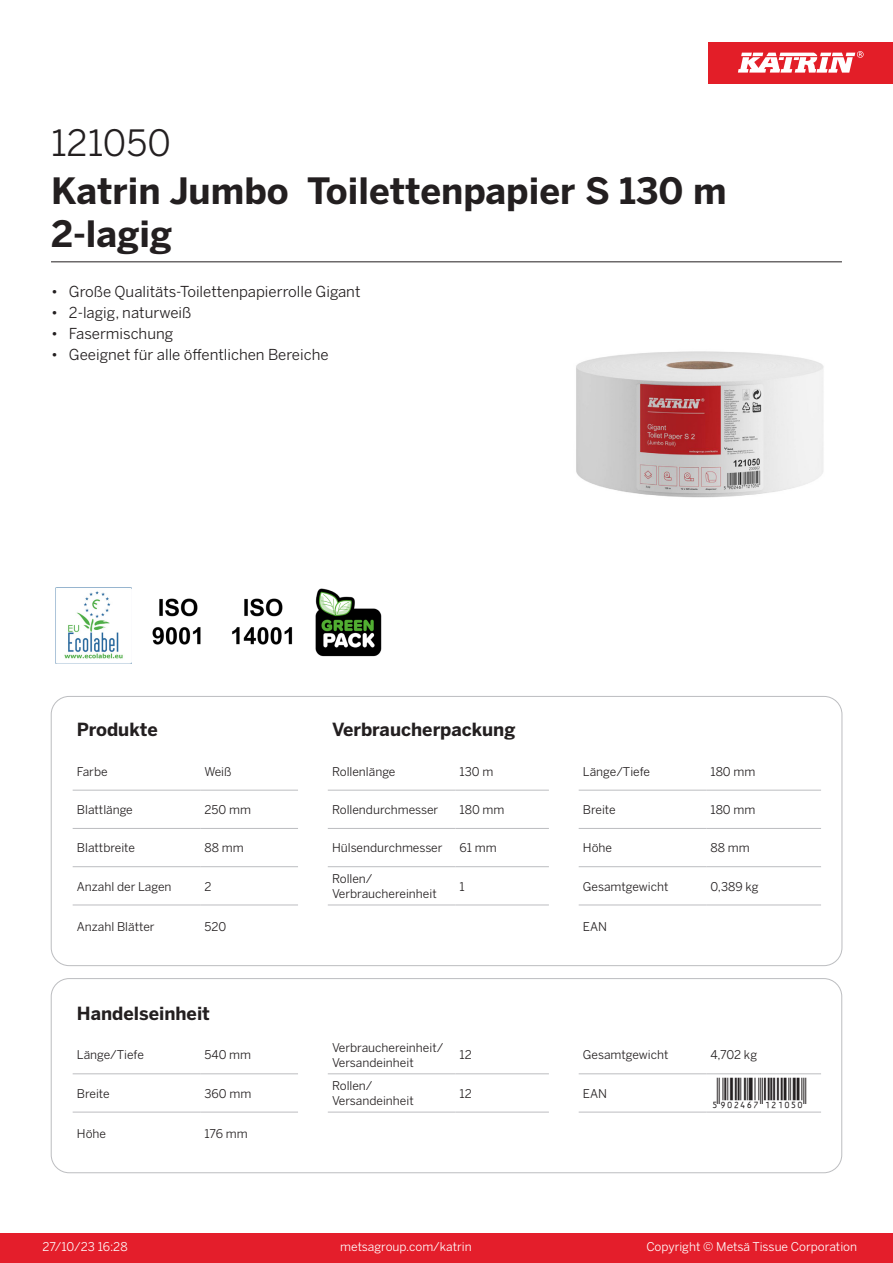
<style>
.page{position:relative;width:893px;height:1263px;background:#fff}
.page>*{position:absolute;margin:0;border:0;box-sizing:border-box;transform-origin:0 0}
.Product_Name{font:700 36px/43.2px "Benton Sans";color:#231f20}
.External_material_co{font:36px "Benton Sans";color:#231f20}
.T_EAN{font:30px "Viisas EAN Matala";color:#231f20}
.T_TableHeader{font:700 18px "Benton Sans";color:#231f20}
.MarketingBullets{font:15px "Benton Sans";color:#231f20}
.T_TableBody{font:12px/14.4px "Benton Sans";color:#231f20}
.t1{font:12px "Benton Sans";color:#fff}
</style>
<div class="page">
<div style="left:0;top:1233px;width:893px;height:30px;background:#e41e2b"></div>
<div style="left:708px;top:43px;width:185px;height:41px;background:#e31e28"></div>
<svg style="left:738px;top:51px;width:126px;height:22px"></svg>
<hr style="left:73px;top:790px;width:127px;height:1px;background:#bcbdc0">
<hr style="left:200px;top:790px;width:98px;height:1px;background:#bcbdc0">
<hr style="left:328px;top:790px;width:127px;height:1px;background:#bcbdc0">
<hr style="left:455px;top:790px;width:94px;height:1px;background:#bcbdc0">
<hr style="left:579px;top:790px;width:127px;height:1px;background:#bcbdc0">
<hr style="left:706px;top:790px;width:115px;height:1px;background:#bcbdc0">
<hr style="left:73px;top:828px;width:127px;height:1px;background:#bcbdc0">
<hr style="left:200px;top:828px;width:98px;height:1px;background:#bcbdc0">
<hr style="left:328px;top:828px;width:127px;height:1px;background:#bcbdc0">
<hr style="left:455px;top:828px;width:94px;height:1px;background:#bcbdc0">
<hr style="left:579px;top:828px;width:127px;height:1px;background:#bcbdc0">
<hr style="left:706px;top:828px;width:115px;height:1px;background:#bcbdc0">
<hr style="left:73px;top:866px;width:127px;height:1px;background:#bcbdc0">
<hr style="left:200px;top:866px;width:98px;height:1px;background:#bcbdc0">
<hr style="left:328px;top:866px;width:127px;height:1px;background:#bcbdc0">
<hr style="left:455px;top:866px;width:94px;height:1px;background:#bcbdc0">
<hr style="left:579px;top:866px;width:127px;height:1px;background:#bcbdc0">
<hr style="left:706px;top:866px;width:115px;height:1px;background:#bcbdc0">
<hr style="left:73px;top:905px;width:127px;height:1px;background:#bcbdc0">
<hr style="left:200px;top:905px;width:98px;height:1px;background:#bcbdc0">
<hr style="left:328px;top:905px;width:127px;height:1px;background:#bcbdc0">
<hr style="left:455px;top:905px;width:94px;height:1px;background:#bcbdc0">
<hr style="left:579px;top:905px;width:127px;height:1px;background:#bcbdc0">
<hr style="left:706px;top:905px;width:115px;height:1px;background:#bcbdc0">
<hr style="left:73px;top:1073px;width:127px;height:1px;background:#bcbdc0">
<hr style="left:200px;top:1073px;width:98px;height:1px;background:#bcbdc0">
<hr style="left:328px;top:1073px;width:127px;height:1px;background:#bcbdc0">
<hr style="left:455px;top:1073px;width:94px;height:1px;background:#bcbdc0">
<hr style="left:579px;top:1073px;width:127px;height:1px;background:#bcbdc0">
<hr style="left:706px;top:1073px;width:115px;height:1px;background:#bcbdc0">
<hr style="left:73px;top:1112px;width:127px;height:1px;background:#bcbdc0">
<hr style="left:200px;top:1112px;width:98px;height:1px;background:#bcbdc0">
<hr style="left:328px;top:1112px;width:127px;height:1px;background:#bcbdc0">
<hr style="left:455px;top:1112px;width:94px;height:1px;background:#bcbdc0">
<hr style="left:579px;top:1112px;width:127px;height:1px;background:#bcbdc0">
<hr style="left:706px;top:1112px;width:115px;height:1px;background:#bcbdc0">
<div style="left:51px;top:978px;width:791px;height:195px;border:1px solid #bcbdc0;border-radius:18px"></div>
<img style="left:576px;top:351px;width:248px;height:147px">
<img style="left:55px;top:587px;width:77px;height:77px">
<img style="left:152px;top:598px;width:49px;height:47px">
<img style="left:232px;top:598px;width:61px;height:47px">
<img style="left:315px;top:588px;width:67px;height:69px">
<hr style="left:51px;top:261px;width:791px;height:1px;background:#231f20">
<p class="External_material_co" style="left:51px;top:121px;width:121px">121050</p>
<p class="Product_Name" style="left:51px;top:170px;width:677px">Katrin Jumbo Toilettenpapier S 130 m<br>2-lagig</p>
<p class="MarketingBullets" style="left:51px;top:282px;width:311px">• Große Qualitäts-Toilettenpapierrolle Gigant</p>
<p class="MarketingBullets" style="left:51px;top:303px;width:142px">• 2-lagig, naturweiß</p>
<p class="MarketingBullets" style="left:51px;top:324px;width:124px">• Fasermischung</p>
<p class="MarketingBullets" style="left:51px;top:345px;width:279px">• Geeignet für alle öffentlichen Bereiche</p>
<p class="T_TableHeader" style="left:77px;top:718px;width:82px">Produkte</p>
<p class="T_TableHeader" style="left:332px;top:718px;width:185px">Verbraucherpackung</p>
<p class="T_TableBody" style="left:77px;top:764px;width:32px">Farbe</p>
<p class="T_TableBody" style="left:204px;top:764px;width:29px">Weiß</p>
<p class="T_TableBody" style="left:332px;top:764px;width:65px">Rollenlänge</p>
<p class="T_TableBody" style="left:460px;top:764px;width:35px">130 m</p>
<p class="T_TableBody" style="left:583px;top:764px;width:68px">Länge/Tiefe</p>
<p class="T_TableBody" style="left:710px;top:764px;width:46px">180 mm</p>
<p class="T_TableBody" style="left:77px;top:802px;width:57px">Blattlänge</p>
<p class="T_TableBody" style="left:204px;top:802px;width:48px">250 mm</p>
<p class="T_TableBody" style="left:332px;top:802px;width:108px">Rollendurchmesser</p>
<p class="T_TableBody" style="left:460px;top:802px;width:46px">180 mm</p>
<p class="T_TableBody" style="left:583px;top:802px;width:34px">Breite</p>
<p class="T_TableBody" style="left:710px;top:802px;width:46px">180 mm</p>
<p class="T_TableBody" style="left:77px;top:841px;width:60px">Blattbreite</p>
<p class="T_TableBody" style="left:204px;top:841px;width:41px">88 mm</p>
<p class="T_TableBody" style="left:332px;top:841px;width:112px">Hülsendurchmesser</p>
<p class="T_TableBody" style="left:460px;top:841px;width:39px">61 mm</p>
<p class="T_TableBody" style="left:583px;top:841px;width:31px">Höhe</p>
<p class="T_TableBody" style="left:710px;top:841px;width:41px">88 mm</p>
<p class="T_TableBody" style="left:77px;top:879px;width:96px">Anzahl der Lagen</p>
<p class="T_TableBody" style="left:204px;top:879px;width:9px">2</p>
<p class="T_TableBody" style="left:332px;top:872px;width:42px">Rollen/</p>
<p class="T_TableBody" style="left:332px;top:886px;width:106px">Verbrauchereinheit</p>
<p class="T_TableBody" style="left:460px;top:879px;width:7px">1</p>
<p class="T_TableBody" style="left:583px;top:879px;width:87px">Gesamtgewicht</p>
<p class="T_TableBody" style="left:710px;top:879px;width:49px">0,389 kg</p>
<p class="T_TableBody" style="left:77px;top:919px;width:79px">Anzahl Blätter</p>
<p class="T_TableBody" style="left:204px;top:919px;width:23px">520</p>
<p class="T_TableBody" style="left:583px;top:919px;width:26px">EAN</p>
<p class="T_TableHeader" style="left:77px;top:1002px;width:135px">Handelseinheit</p>
<p class="T_TableBody" style="left:77px;top:1048px;width:68px">Länge/Tiefe</p>
<p class="T_TableBody" style="left:204px;top:1048px;width:48px">540 mm</p>
<p class="T_TableBody" style="left:332px;top:1041px;width:113px">Verbrauchereinheit/<br>Versandeinheit</p>
<p class="T_TableBody" style="left:460px;top:1048px;width:14px">12</p>
<p class="T_TableBody" style="left:583px;top:1048px;width:87px">Gesamtgewicht</p>
<p class="T_TableBody" style="left:710px;top:1048px;width:48px">4,702 kg</p>
<p class="T_TableBody" style="left:77px;top:1086px;width:34px">Breite</p>
<p class="T_TableBody" style="left:204px;top:1086px;width:48px">360 mm</p>
<p class="T_TableBody" style="left:332px;top:1079px;width:83px">Rollen/<br>Versandeinheit</p>
<p class="T_TableBody" style="left:460px;top:1086px;width:14px">12</p>
<p class="T_TableBody" style="left:583px;top:1086px;width:26px">EAN</p>
<p class="T_EAN" style="left:710px;top:1077px;width:97px">*5902467121050*</p>
<p class="T_TableBody" style="left:77px;top:1126px;width:31px">Höhe</p>
<p class="T_TableBody" style="left:204px;top:1126px;width:45px">176 mm</p>
<p class="t1" style="left:43px;top:1239px;width:87px">27/10/23 16:28</p>
<p class="t1" style="left:340px;top:1239px;width:133px">metsagroup.com/katrin</p>
<p class="t1" style="left:646px;top:1239px;width:212px">Copyright © Metsä Tissue Corporation</p>
</div>
